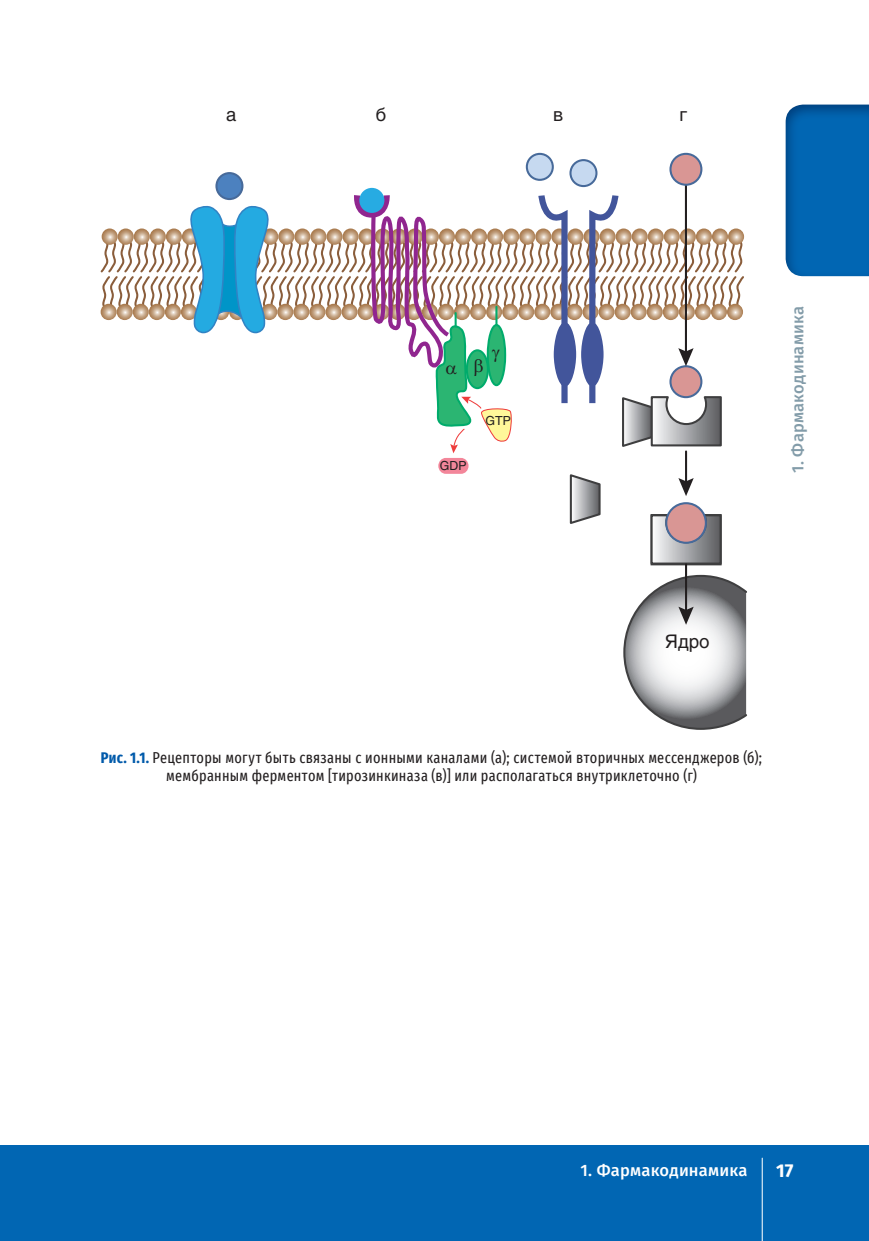
<style>
.page{position:relative;width:869px;height:1241px;background:#fff}
.page>*{position:absolute;margin:0;border:0;box-sizing:border-box;transform-origin:0 0}
.t1{font:18.55px "Helios";color:#231f20}
.t2{font:700 18.55px "Fira Sans";color:#fff}
.t3{font:500 16.45px "Fira Sans";letter-spacing:.015em;color:#fff}
.t4{font:500 16.45px "Fira Sans";letter-spacing:.015em;color:#839ca9}
.t5{font:extra-condensed 15.4px/18.6px "Fira Sans";letter-spacing:.02em;color:#231f20;text-align:center}
.t6{font:12.42px "Helios";color:#231f20}
.s1{font-weight:700;color:#015aaa}
</style>
<div class="page">
<div style="left:0;top:1145px;width:868px;height:95px;background:#0166b3"></div>
<hr style="left:761px;top:1157px;width:1px;height:83px;background:#fff">
<img style="left:785px;top:104px;width:83px;height:172px">
<div style="left:216px;top:173px;width:26px;height:26px;background:#4c81bf;border-radius:50%"></div>
<div style="left:215px;top:172px;width:28px;height:28px;border:2px solid #476a9a;border-radius:50%"></div>
<div style="left:570px;top:160px;width:26px;height:26px;background:#c6d9f0;border-radius:50%"></div>
<div style="left:569px;top:159px;width:28px;height:28px;border:2px solid #476a9a;border-radius:50%"></div>
<div style="left:526px;top:154px;width:26px;height:26px;background:#c6d9f0;border-radius:50%"></div>
<div style="left:525px;top:153px;width:28px;height:28px;border:2px solid #476a9a;border-radius:50%"></div>
<hr style="left:684px;top:185px;width:2px;height:169px;background:#231f20">
<div style="left:670px;top:154px;width:31px;height:31px;background:#d99694;border-radius:50%"></div>
<div style="left:669px;top:153px;width:33px;height:33px;border:2px solid #476a9a;border-radius:50%"></div>
<svg style="left:101px;top:189px;width:646px;height:541px"></svg>
<p class="t1" style="left:226px;top:107px;width:12px">а</p>
<p class="t1" style="left:376px;top:107px;width:12px">б</p>
<p class="t1" style="left:553px;top:107px;width:12px">в</p>
<p class="t1" style="left:679px;top:107px;width:9px">г</p>
<p class="t6" style="left:440px;top:461px;width:28px">GDP</p>
<p class="t6" style="left:485px;top:415px;width:27px">GTP</p>
<p class="t4" style="left:787px;top:472px;width:168px;rotate:-90deg">1. Фармакодинамика</p>
<p class="t1" style="left:664px;top:635px;width:46px">Ядро</p>
<p class="t5" style="left:101px;top:748px;width:662px"><span class="s1">Рис. 1.1.</span> Рецепторы могут быть связаны с ионными каналами (а); системой вторичных мессенджеров (б); мембранным ферментом [тирозинкиназа (в)] или располагаться внутриклеточно (г)</p>
<p class="t3" style="left:580px;top:1160px;width:168px">1. Фармакодинамика</p>
<p class="t2" style="left:775px;top:1159px;width:19px">17</p>
</div>
